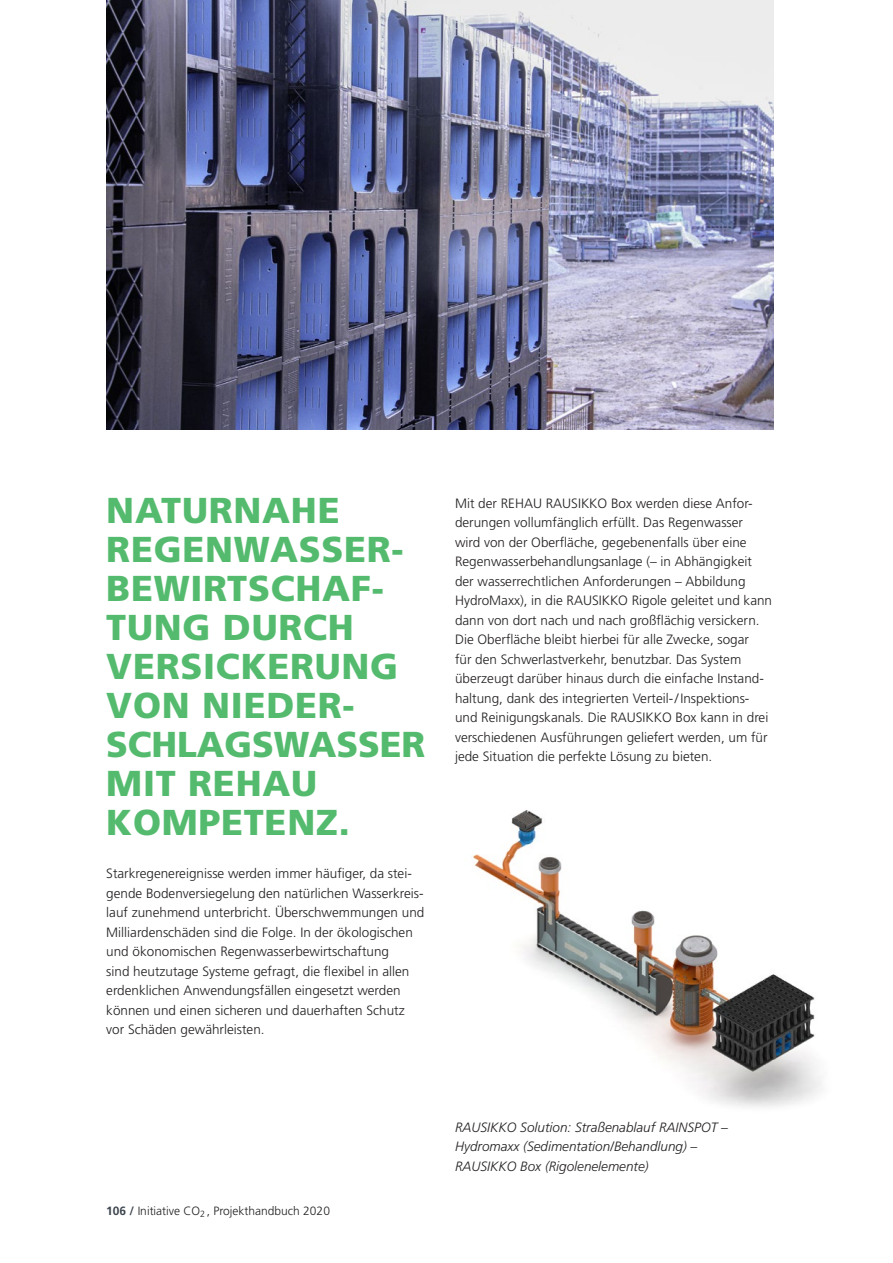
<style>
.page{position:relative;width:893px;height:1263px;background:#fff}
.page>*{position:absolute;margin:0;border:0;box-sizing:border-box;transform-origin:0 0}
.t1{font:900 36px/39px "Frutiger LT Std";letter-spacing:.02em;color:#54bb6e}
.t2{font:300 13.5px/19.5px "Frutiger LT Std";color:#231f20}
.t3{font:italic 300 13.5px/19.5px "Frutiger LT Std";color:#231f20}
.t4{font:300 12px "Frutiger LT Std";color:#231f20}
.s1{font-weight:700;color:#3d454e}
</style>
<div class="page">
<img style="left:473px;top:810px;width:349px;height:297px">
<img style="left:106px;top:0;width:668px;height:430px">
<h1 class="t1" style="left:106px;top:491px;width:320px">NATURNAHE<br>REGENWASSER-<br>BEWIRTSCHAF-<br>TUNG DURCH<br>VERSICKERUNG<br>VON NIEDER-<br>SCHLAGSWASSER<br>MIT REHAU<br>KOMPETENZ.</h1>
<p class="t2" style="left:106px;top:864px;width:320px">Starkregenereignisse werden immer häufiger, da stei&shy;gende Bodenversiegelung den natürlichen Wasserkreis&shy;lauf zunehmend unterbricht. Überschwemmungen und Milliardenschäden sind die Folge. In der ökologischen und ökonomischen Regenwasserbewirtschaftung<br>sind heutzutage Systeme gefragt, die flexibel in allen erdenklichen Anwendungsfällen eingesetzt werden können und einen sicheren und dauerhaften Schutz vor Schäden gewährleisten.</p>
<p class="t2" style="left:455px;top:493px;width:319px">Mit der REHAU RAUSIKKO Box werden diese Anfor&shy;derungen vollumfänglich erfüllt. Das Regenwasser<br>wird von der Oberfläche, gegebenenfalls über eine Regenwasserbehandlungsanlage (– in Abhängigkeit der wasserrechtlichen Anforderungen – Abbildung HydroMaxx), in die RAUSIKKO Rigole geleitet und kann dann von dort nach und nach großflächig versickern.<br>Die Oberfläche bleibt hierbei für alle Zwecke, sogar<br>für den Schwerlastverkehr, benutzbar. Das System überzeugt darüber hinaus durch die einfache Instand&shy;haltung, dank des integrierten Verteil-/Inspektions&shy;und Reinigungskanals. Die RAUSIKKO Box kann in drei verschiedenen Ausführungen geliefert werden, um für jede Situation die perfekte Lösung zu bieten.</p>
<p class="t4" style="left:106px;top:1204px;width:225px"><span class="s1">106 /</span> Initiative CO<sub>2</sub> , Projekthandbuch 2020</p>
<p class="t3" style="left:455px;top:1117px;width:275px">RAUSIKKO Solution: Straßenablauf RAINSPOT –<br>Hydromaxx (Sedimentation/Behandlung) –<br>RAUSIKKO Box (Rigolenelemente)</p>
</div>
